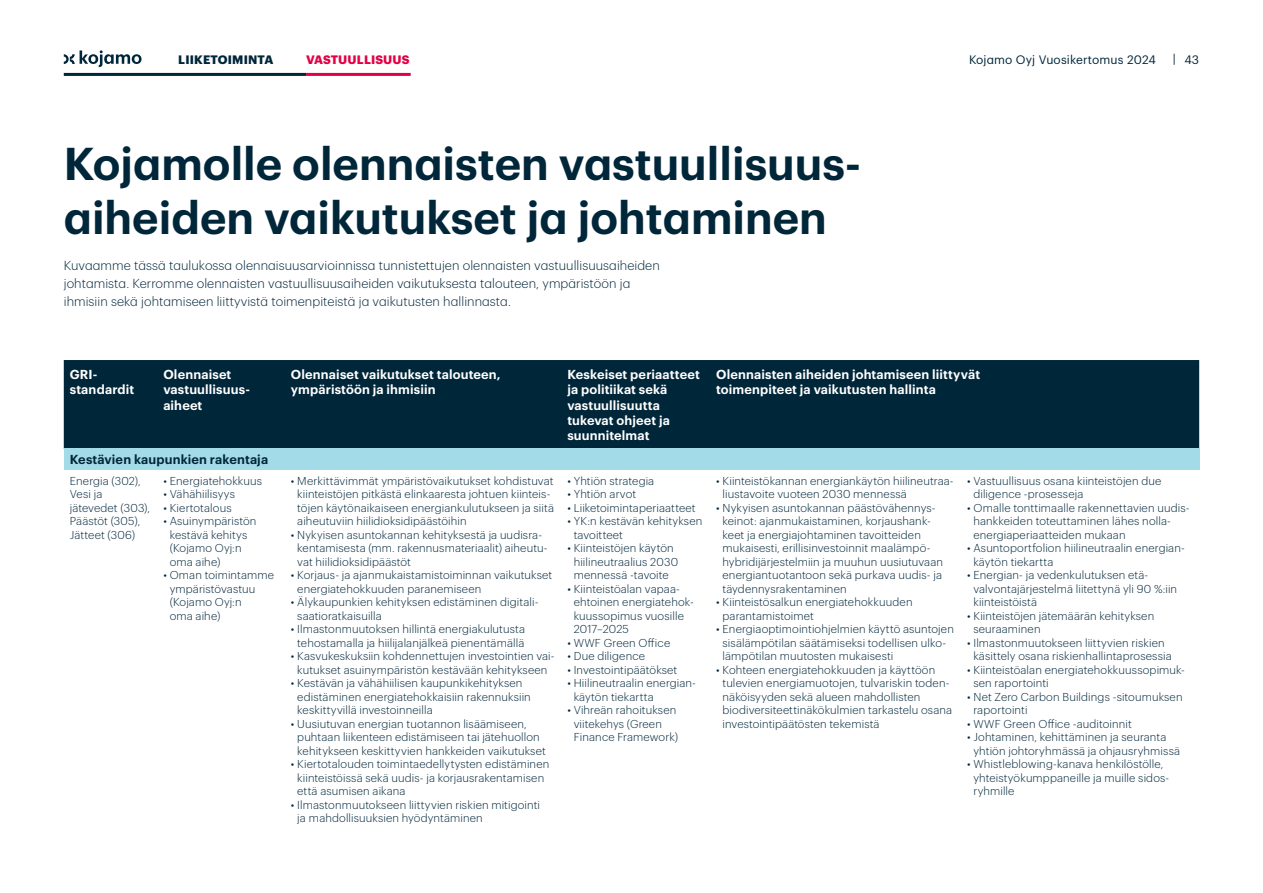
<style>
.page{position:relative;width:1263px;height:893px;background:#fff}
.page>*{position:absolute;margin:0;border:0;box-sizing:border-box;transform-origin:0 0}
.FI_H2_30{font:600 45px/54px "Graphik";color:#00263a}
.FI_Leipis_8_5_-_ROW_CO2{font:300 12.75px/18px "Graphik";letter-spacing:.005em;color:#00263a}
.TAUL_header_FI{font:600 12.75px/15.3px "Graphik";letter-spacing:.01em;color:#fff}
.TAUL_leipisotsikko_FI{font:600 12.75px "Graphik";letter-spacing:.01em;color:#00263a}
.t1{font:12px "Graphik";letter-spacing:.01em;color:#00263a}
.t2{font:700 12px "Graphik";letter-spacing:.015em;color:#00263a}
.t3{font:700 12px "Graphik";letter-spacing:.015em;color:#e40046}
.TAUL_info_pieni_7_5_VAS_FI{font:300 11.25px/13.5px "Graphik";letter-spacing:.01em;color:#00263a}
</style>
<div class="page">
<div style="left:64px;top:360px;width:1135px;height:89px;background:#00263a"></div>
<div style="left:64px;top:449px;width:1135px;height:21px;background:#a4dbe8"></div>
<svg style="left:64px;top:50px;width:78px;height:17px"></svg>
<hr style="left:64px;top:73px;width:242px;height:3px;background:#00263a">
<hr style="left:306px;top:73px;width:105px;height:3px;background:#e40046">
<p class="t2" style="left:178px;top:50px;width:97px">LIIKETOIMINTA</p>
<p class="t3" style="left:306px;top:50px;width:105px">VASTUULLISUUS</p>
<p class="t1" style="left:969px;top:50px;width:188px">Kojamo Oyj Vuosikertomus 2024</p>
<p class="t1" style="left:1173px;top:50px;width:28px">| 43</p>
<p class="FI_H2_30" style="left:64px;top:133px;width:799px">Kojamolle olennaisten vastuullisuus&shy;aiheiden vaikutukset ja johtaminen</p>
<p class="FI_Leipis_8_5_-_ROW_CO2" style="left:64px;top:255px;width:597px">Kuvaamme tässä taulukossa olennaisuusarvioinnissa tunnistettujen olennaisten vastuullisuusaiheiden johtamista. Kerromme olennaisten vastuullisuusaiheiden vaikutuksesta talouteen, ympäristöön ja ihmisiin sekä johtamiseen liittyvistä toimenpiteistä ja vaikutusten hallinnasta.</p>
<p class="TAUL_header_FI" style="left:70px;top:366px;width:66px">GRI&shy;standardit</p>
<p class="TAUL_header_FI" style="left:163px;top:366px;width:88px">Olennaiset vastuullisuus&shy;aiheet</p>
<p class="TAUL_header_FI" style="left:291px;top:366px;width:211px">Olennaiset vaikutukset talouteen, ympäristöön ja ihmisiin</p>
<p class="TAUL_header_FI" style="left:567px;top:366px;width:134px">Keskeiset periaatteet ja politiikat sekä vastuullisuutta tukevat ohjeet ja suunnitelmat</p>
<p class="TAUL_header_FI" style="left:716px;top:366px;width:266px">Olennaisten aiheiden johtamiseen liittyvät toimenpiteet ja vaikutusten hallinta</p>
<p class="TAUL_leipisotsikko_FI" style="left:70px;top:450px;width:200px">Kestävien kaupunkien rakentaja</p>
<p class="TAUL_info_pieni_7_5_VAS_FI" style="left:70px;top:473px;width:82px">Energia (302),<br>Vesi ja jätevedet (303),<br>Päästöt (305),<br>Jätteet (306)</p>
<p class="TAUL_info_pieni_7_5_VAS_FI" style="left:163px;top:473px;width:100px">• Energiatehokkuus</p>
<p class="TAUL_info_pieni_7_5_VAS_FI" style="left:297px;top:473px;width:258px;text-indent:-6px">• Merkittävimmät ympäristövaikutukset kohdistuvat kiinteistöjen pitkästä elinkaaresta johtuen kiinteis&shy;töjen käytönaikaiseen energiankulutukseen ja siitä aiheutuviin hiilidioksidipäästöihin</p>
<p class="TAUL_info_pieni_7_5_VAS_FI" style="left:297px;top:527px;width:252px;text-indent:-6px">• Nykyisen asuntokannan kehityksestä ja uudisra&shy;kentamisesta (mm. rakennusmateriaalit) aiheutu&shy;vat hiilidioksidipäästöt</p>
<p class="TAUL_info_pieni_7_5_VAS_FI" style="left:297px;top:567px;width:256px;text-indent:-6px">• Korjaus- ja ajanmukaistamistoiminnan vaikutukset energiatehokkuuden paranemiseen</p>
<p class="TAUL_info_pieni_7_5_VAS_FI" style="left:297px;top:594px;width:243px;text-indent:-6px">• Älykaupunkien kehityksen edistäminen digitali&shy;saatioratkaisuilla</p>
<p class="TAUL_info_pieni_7_5_VAS_FI" style="left:291px;top:621px;width:236px;text-align:center">• Ilmastonmuutoksen hillintä energiakulutusta tehostamalla ja hiilijalanjälkeä pienentämällä</p>
<p class="TAUL_info_pieni_7_5_VAS_FI" style="left:291px;top:648px;width:265px;text-align:center">• Kasvukeskuksiin kohdennettujen investointien vai&shy;kutukset asuinympäristön kestävään kehitykseen</p>
<p class="TAUL_info_pieni_7_5_VAS_FI" style="left:297px;top:675px;width:235px;text-indent:-6px">• Kestävän ja vähähiilisen kaupunkikehityksen edistäminen energiatehokkaisiin rakennuksiin keskittyvillä investoinneilla</p>
<p class="TAUL_info_pieni_7_5_VAS_FI" style="left:297px;top:716px;width:250px;text-indent:-6px">• Uusiutuvan energian tuotannon lisäämiseen, puhtaan liikenteen edistämiseen tai jätehuollon kehitykseen keskittyvien hankkeiden vaikutukset</p>
<p class="TAUL_info_pieni_7_5_VAS_FI" style="left:297px;top:756px;width:254px;text-indent:-6px">• Kiertotalouden toimintaedellytysten edistäminen kiinteistöissä sekä uudis- ja korjausrakentamisen että asumisen aikana</p>
<p class="TAUL_info_pieni_7_5_VAS_FI" style="left:297px;top:797px;width:244px;text-indent:-6px">• Ilmastonmuutokseen liittyvien riskien mitigointi ja mahdollisuuksien hyödyntäminen</p>
<p class="TAUL_info_pieni_7_5_VAS_FI" style="left:567px;top:473px;width:88px">• Yhtiön strategia</p>
<p class="TAUL_info_pieni_7_5_VAS_FI" style="left:567px;top:486px;width:70px">• Yhtiön arvot</p>
<p class="TAUL_info_pieni_7_5_VAS_FI" style="left:567px;top:500px;width:130px">• Liiketoimintaperiaatteet</p>
<p class="TAUL_info_pieni_7_5_VAS_FI" style="left:574px;top:513px;width:130px;text-indent:-6px">• YK:n kestävän kehityksen tavoitteet</p>
<p class="TAUL_info_pieni_7_5_VAS_FI" style="left:567px;top:540px;width:112px;text-align:center">• Kiinteistöjen käytön hiilineutraalius 2030 mennessä -tavoite</p>
<p class="TAUL_info_pieni_7_5_VAS_FI" style="left:574px;top:581px;width:122px;text-indent:-6px">• Kiinteistöalan vapaa&shy;ehtoinen energiatehok&shy;kuussopimus vuosille<br>2017–2025</p>
<p class="TAUL_info_pieni_7_5_VAS_FI" style="left:567px;top:635px;width:104px">• WWF Green Office</p>
<p class="TAUL_info_pieni_7_5_VAS_FI" style="left:567px;top:648px;width:79px">• Due diligence</p>
<p class="TAUL_info_pieni_7_5_VAS_FI" style="left:567px;top:662px;width:112px">• Investointipäätökset</p>
<p class="TAUL_info_pieni_7_5_VAS_FI" style="left:574px;top:675px;width:124px;text-indent:-6px">• Hiilineutraalin energian&shy;käytön tiekartta</p>
<p class="TAUL_info_pieni_7_5_VAS_FI" style="left:574px;top:702px;width:106px;text-indent:-6px">• Vihreän rahoituksen viitekehys (Green<br>Finance Framework)</p>
<p class="TAUL_info_pieni_7_5_VAS_FI" style="left:722px;top:473px;width:233px;text-indent:-6px">• Kiinteistökannan energiankäytön hiilineutraa&shy;liustavoite vuoteen 2030 mennessä</p>
<p class="TAUL_info_pieni_7_5_VAS_FI" style="left:722px;top:500px;width:222px;text-indent:-6px">• Nykyisen asuntokannan päästövähennys&shy;keinot: ajanmukaistaminen, korjaushank&shy;keet ja energiajohtaminen tavoitteiden mukaisesti, erillisinvestoinnit maalämpö&shy;hybridijärjestelmiin ja muuhun uusiutuvaan energiantuotantoon sekä purkava uudis- ja täydennysrakentaminen</p>
<p class="TAUL_info_pieni_7_5_VAS_FI" style="left:722px;top:594px;width:192px;text-indent:-6px">• Kiinteistösalkun energiatehokkuuden parantamistoimet</p>
<p class="TAUL_info_pieni_7_5_VAS_FI" style="left:722px;top:621px;width:233px;text-indent:-6px">• Energiaoptimointiohjelmien käyttö asuntojen sisälämpötilan säätämiseksi todellisen ulko&shy;lämpötilan muutosten mukaisesti</p>
<p class="TAUL_info_pieni_7_5_VAS_FI" style="left:722px;top:662px;width:231px;text-indent:-6px">• Kohteen energiatehokkuuden ja käyttöön tulevien energiamuotojen, tulvariskin toden&shy;näköisyyden sekä alueen mahdollisten biodiversiteettinäkökulmien tarkastelu osana investointipäätösten tekemistä</p>
<p class="TAUL_info_pieni_7_5_VAS_FI" style="left:973px;top:473px;width:189px;text-indent:-6px">• Vastuullisuus osana kiinteistöjen due diligence -prosesseja</p>
<p class="TAUL_info_pieni_7_5_VAS_FI" style="left:973px;top:500px;width:218px;text-indent:-6px">• Omalle tonttimaalle rakennettavien uudis&shy;hankkeiden toteuttaminen lähes nolla&shy;energiaperiaatteiden mukaan</p>
<p class="TAUL_info_pieni_7_5_VAS_FI" style="left:973px;top:540px;width:213px;text-indent:-6px">• Asuntoportfolion hiilineutraalin energian&shy;käytön tiekartta</p>
<p class="TAUL_info_pieni_7_5_VAS_FI" style="left:973px;top:567px;width:205px;text-indent:-6px">• Energian- ja vedenkulutuksen etä&shy;valvontajärjestelmä liitettynä yli 90 %:iin kiinteistöistä</p>
<p class="TAUL_info_pieni_7_5_VAS_FI" style="left:973px;top:608px;width:182px;text-indent:-6px">• Kiinteistöjen jätemäärän kehityksen seuraaminen</p>
<p class="TAUL_info_pieni_7_5_VAS_FI" style="left:973px;top:635px;width:200px;text-indent:-6px">• Ilmastonmuutokseen liittyvien riskien käsittely osana riskienhallintaprosessia</p>
<p class="TAUL_info_pieni_7_5_VAS_FI" style="left:973px;top:662px;width:213px;text-indent:-6px">• Kiinteistöalan energiatehokkuussopimuk&shy;sen raportointi</p>
<p class="TAUL_info_pieni_7_5_VAS_FI" style="left:973px;top:689px;width:211px;text-indent:-6px">• Net Zero Carbon Buildings -sitoumuksen raportointi</p>
<p class="TAUL_info_pieni_7_5_VAS_FI" style="left:967px;top:716px;width:166px">• WWF Green Office -auditoinnit</p>
<p class="TAUL_info_pieni_7_5_VAS_FI" style="left:973px;top:729px;width:208px;text-indent:-6px">• Johtaminen, kehittäminen ja seuranta yhtiön johtoryhmässä ja ohjausryhmissä</p>
<p class="TAUL_info_pieni_7_5_VAS_FI" style="left:973px;top:756px;width:197px;text-indent:-6px">• Whistleblowing-kanava henkilöstölle, yhteistyökumppaneille ja muille sidos&shy;ryhmille</p>
<p class="TAUL_info_pieni_7_5_VAS_FI" style="left:163px;top:486px;width:73px">• Vähähiilisyys</p>
<p class="TAUL_info_pieni_7_5_VAS_FI" style="left:163px;top:500px;width:70px">• Kiertotalous</p>
<p class="TAUL_info_pieni_7_5_VAS_FI" style="left:170px;top:513px;width:88px;text-indent:-6px">• Asuinympäristön kestävä kehitys (Kojamo Oyj:n oma aihe)</p>
<p class="TAUL_info_pieni_7_5_VAS_FI" style="left:170px;top:567px;width:106px;text-indent:-6px">• Oman toimintamme ympäristövastuu (Kojamo Oyj:n<br>oma aihe)</p>
</div>
